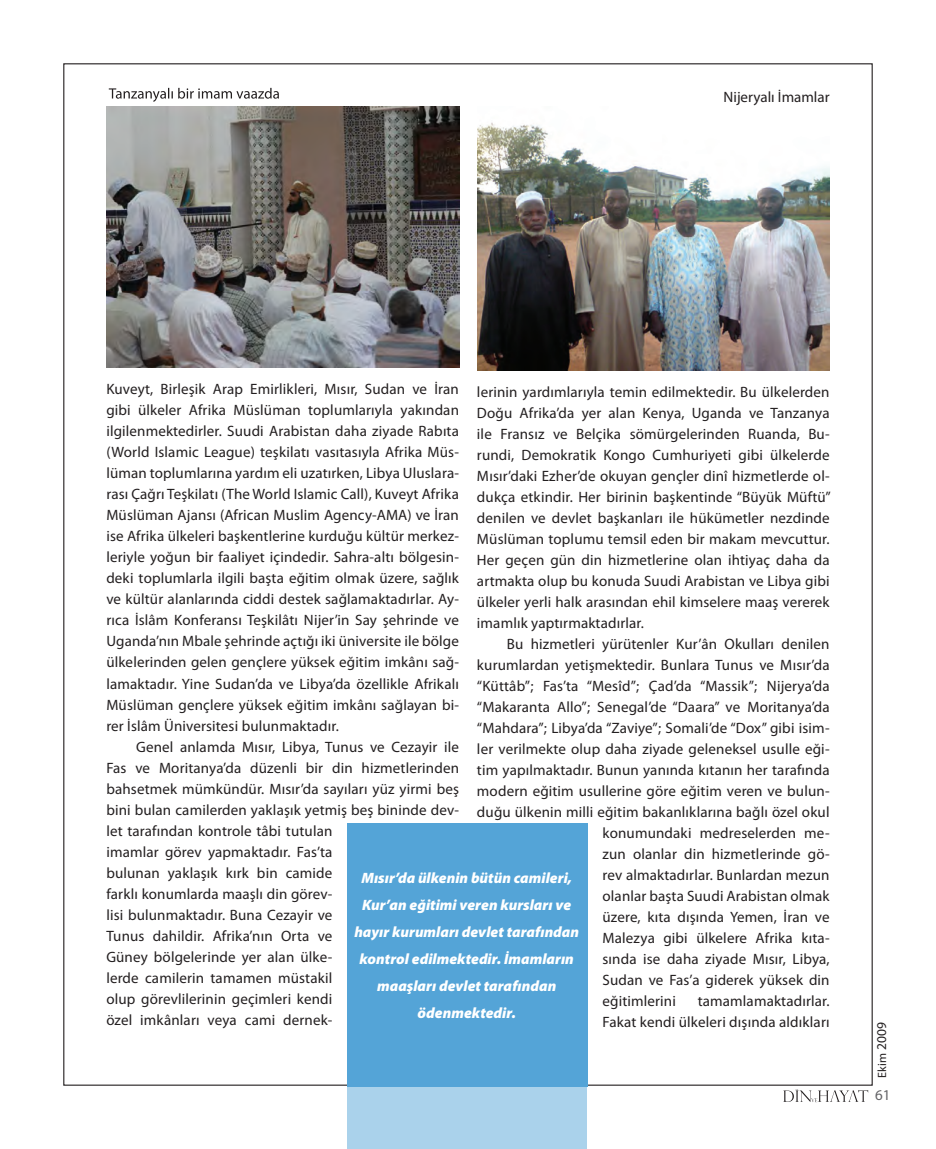
<style>
.page{position:relative;width:936px;height:1149px;background:#fff}
.page>*{position:absolute;margin:0;border:0;box-sizing:border-box;transform-origin:0 0}
.t1{font:15px/21px "Myriad Pro";letter-spacing:.01em;color:#231f20;text-align:justify}
.t2{font:italic 900 15px/27px "Myriad Pro";color:#fff;text-align:center}
.t3{font:15px "Myriad Pro";color:#636366}
.t4{font:12px "Myriad Pro";color:#231f20}
.s1{font-size:13.5px}
</style>
<div class="page">
<svg style="left:783px;top:1089px;width:85px;height:12px"></svg>
<div style="left:347px;top:1060px;width:240px;height:88px;background:#aad2eb"></div>
<div style="left:347px;top:822px;width:240px;height:264px;background:#54a4d7"></div>
<img style="left:106px;top:106px;width:353px;height:262px">
<img style="left:478px;top:122px;width:351px;height:248px">
<svg style="left:109px;top:88px;width:170px;height:14px"></svg>
<p class="t1" style="left:723px;top:86px;width:108px">Nijeryalı İmamlar</p>
<p class="t1" style="left:106px;top:378px;width:354px">Kuveyt, Birleşik Arap Emirlikleri, Mısır, Sudan ve İran gibi ülkeler Afrika Müslüman toplumlarıyla yakından ilgilenmektedirler. Suudi Arabistan daha ziyade Rabıta (World Islamic League) teşkilatı vasıtasıyla Afrika Müs&shy;lüman toplumlarına yardım eli uzatırken, Libya Uluslara&shy;rası Çağrı Teşkilatı (The World Islamic Call), Kuveyt Afrika Müslüman Ajansı (African Muslim Agency-AMA) ve İran ise Afrika ülkeleri başkentlerine kurduğu kültür merkez&shy;leriyle yoğun bir faaliyet içindedir. Sahra-altı bölgesin&shy;deki toplumlarla ilgili başta eğitim olmak üzere, sağlık ve kültür alanlarında ciddi destek sağlamaktadırlar. Ay&shy;rıca İslâm Konferansı Teşkilâtı Nijer’in Say şehrinde ve Uganda’nın Mbale şehrinde açtığı iki üniversite ile bölge ülkelerinden gelen gençlere yüksek eğitim imkânı sağ&shy;lamaktadır. Yine Sudan’da ve Libya’da özellikle Afrikalı Müslüman gençlere yüksek eğitim imkânı sağlayan bi&shy;rer İslâm Üniversitesi bulunmaktadır.</p>
<p class="t1" style="left:106px;top:735px;width:354px;text-align:left;text-indent:30px">Genel anlamda Mısır, Libya, Tunus ve Cezayir ile Fas ve Moritanya’da düzenli bir din hizmetlerinden bahsetmek mümkündür. Mısır’da sayıları yüz yirmi beş bini bulan camilerden yaklaşık yetmiş beş bininde dev&shy;let tarafından kontrole tâbi tutulan<br>imamlar görev yapmaktadır. Fas’ta<br>bulunan yaklaşık kırk bin camide<br>farklı konumlarda maaşlı din görev-<br>lisi bulunmaktadır. Buna Cezayir ve<br>Tunus dahildir. Afrika’nın Orta ve<br>Güney bölgelerinde yer alan ülke-<br>lerde camilerin tamamen müstakil<br>olup görevlilerinin geçimleri kendi<br>özel imkânları veya cami dernek-</p>
<p class="t1" style="left:477px;top:380px;width:355px">lerinin yardımlarıyla temin edilmektedir. Bu ülkelerden Doğu Afrika’da yer alan Kenya, Uganda ve Tanzanya ile Fransız ve Belçika sömürgelerinden Ruanda, Bu&shy;rundi, Demokratik Kongo Cumhuriyeti gibi ülkelerde Mısır’daki Ezher’de okuyan gençler dinî hizmetlerde ol&shy;dukça etkindir. Her birinin başkentinde “Büyük Müftü” denilen ve devlet başkanları ile hükümetler nezdinde Müslüman toplumu temsil eden bir makam mevcuttur.<br>Her geçen gün din hizmetlerine olan ihtiyaç daha da artmakta olup bu konuda Suudi Arabistan ve Libya gibi ülkeler yerli halk arasından ehil kimselere maaş vererek imamlık yaptırmaktadırlar.</p>
<p class="t1" style="left:506px;top:632px;width:324px">Bu hizmetleri yürütenler Kur’ân Okulları denilen</p>
<p class="t1" style="left:477px;top:653px;width:354px">kurumlardan yetişmektedir. Bunlara Tunus ve Mısır’da</p>
<p class="t1" style="left:477px;top:674px;width:354px">“Küttâb”; Fas’ta “Mesîd”; Çad’da “Massik”; Nijerya’da</p>
<p class="t1" style="left:477px;top:695px;width:354px">“Makaranta Allo”; Senegal’de “Daara” ve Moritanya’da</p>
<p class="t1" style="left:477px;top:716px;width:354px">“Mahdara”; Libya’da “Zaviye”; Somali’de “Dox” gibi isim-</p>
<p class="t1" style="left:477px;top:737px;width:354px">ler verilmekte olup daha ziyade geleneksel usulle eği-</p>
<p class="t1" style="left:477px;top:758px;width:354px">tim yapılmaktadır. Bunun yanında kıtanın her tarafında</p>
<p class="t1" style="left:477px;top:779px;width:354px">modern eğitim usullerine göre eğitim veren ve bulun-</p>
<p class="t1" style="left:477px;top:800px;width:354px">duğu ülkenin milli eğitim bakanlıklarına bağlı özel okul</p>
<p class="t1" style="left:602px;top:821px;width:228px">konumundaki medreselerden me-</p>
<p class="t1" style="left:602px;top:842px;width:228px">zun olanlar din hizmetlerinde gö-</p>
<p class="t1" style="left:602px;top:863px;width:228px">rev almaktadırlar. Bunlardan mezun</p>
<p class="t1" style="left:602px;top:884px;width:228px">olanlar başta Suudi Arabistan olmak</p>
<p class="t1" style="left:602px;top:905px;width:228px">üzere, kıta dışında Yemen, İran ve</p>
<p class="t1" style="left:602px;top:926px;width:228px">Malezya gibi ülkelere Afrika kıta-</p>
<p class="t1" style="left:602px;top:947px;width:228px">sında ise daha ziyade Mısır, Libya,</p>
<p class="t1" style="left:602px;top:968px;width:228px">Sudan ve Fas’a giderek yüksek din</p>
<p class="t1" style="left:602px;top:989px;width:75px">eğitimlerini</p>
<p class="t2" style="left:354px;top:863px;width:226px">Mısır’da ülkenin bütün camileri,<br>Kur’an eğitimi veren kursları ve hayır kurumları devlet tarafından kontrol edilmektedir. İmamların maaşları devlet tarafından ödenmektedir.</p>
<p class="t1" style="left:602px;top:989px;width:228px;text-align:right">tamamlamaktadırlar.<br>Fakat kendi ülkeleri dışında aldıkları</p>
<p class="t4" style="left:874px;top:1077px;width:57px;rotate:-90deg">Ekim <span class="s1">2009</span></p>
<p class="t3" style="left:875px;top:1085px;width:17px">61</p>
</div>
